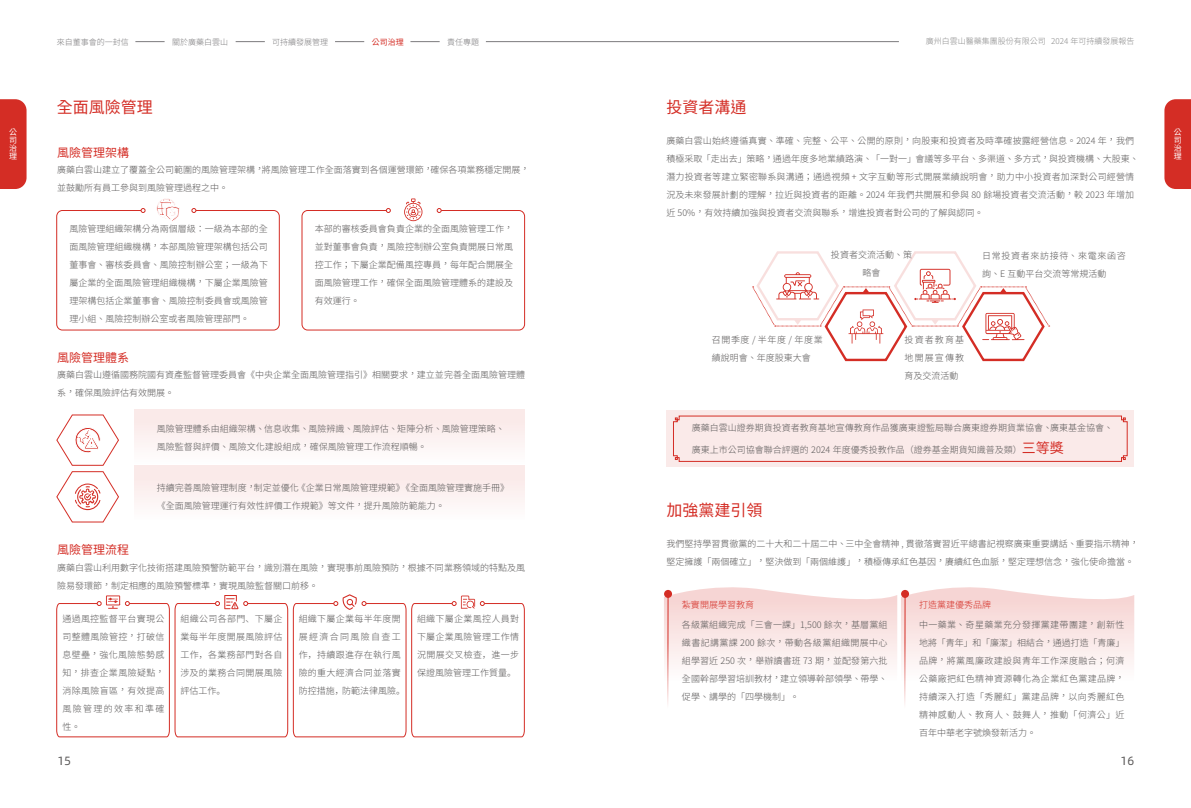
<style>
.page{position:relative;width:1191px;height:808px;background:#fff}
.page>*{position:absolute;margin:0;border:0;box-sizing:border-box;transform-origin:0 0}
.t1{font:16px "Source Han Sans TWHK";color:#d42d25}
.t2{font:12px "Source Han Sans TWHK";color:#d42d25}
.t3{font:12px "Alibaba Pu Hui Ti 2 55 Regular";color:#595757}
.t4{font:300 9px/18px "Source Han Sans TWHK";color:#595757}
.t5{font:300 9px/18px "Source Han Sans CN";letter-spacing:.035em;color:#595757;text-align:justify}
.t6{font:300 9px/18px "Source Han Sans TWHK";letter-spacing:.075em;color:#595757}
.t7{font:300 9px "Source Han Sans TWHK";color:#d42d25}
.t8{font:300 8px "Source Han Sans TWHK";color:#898989}
.t9{font:300 8px "Source Han Sans CN";color:#7c7b7d}
.t10{font:8px/8px "Source Han Sans TWHK";color:#fff;text-align:justify}
.t11{font:300 8px "Source Han Sans TWHK";color:#7c7b7d}
.t12{font:8px "Source Han Sans TWHK";color:#d42d25}
.s1{font-weight:400;font-size:14px;color:#d42d25}
</style>
<div class="page">
<div style="left:0;top:99px;width:27px;height:90px;background:#d42d25"></div>
<div style="left:1164px;top:99px;width:27px;height:90px;background:#d42d25"></div>
<hr style="left:135px;top:41px;width:30px;height:1px;background:#7c7b7d">
<svg style="left:236px;top:41px;width:29px;height:1px"></svg>
<svg style="left:335px;top:41px;width:29px;height:1px"></svg>
<hr style="left:410px;top:41px;width:30px;height:1px;background:#7c7b7d">
<hr style="left:486px;top:41px;width:413px;height:1px;background:#7c7b7d">
<svg style="left:664px;top:587px;width:470px;height:98px"></svg>
<hr style="left:667px;top:594px;width:1px;height:123px;background:#d42d25">
<div style="left:664px;top:590px;width:8px;height:8px;background:#d42d25;border-radius:50%"></div>
<hr style="left:904px;top:594px;width:1px;height:123px;background:#d42d25">
<div style="left:901px;top:590px;width:8px;height:8px;background:#d42d25;border-radius:50%"></div>
<div style="left:56px;top:210px;width:223px;height:120px;border:1px solid #d42d25;border-radius:6px"></div>
<svg style="left:141px;top:208px;width:5px;height:5px"></svg>
<svg style="left:191px;top:208px;width:5px;height:5px"></svg>
<div style="left:302px;top:210px;width:223px;height:120px;border:1px solid #d42d25;border-radius:6px"></div>
<svg style="left:386px;top:208px;width:5px;height:5px"></svg>
<svg style="left:437px;top:208px;width:5px;height:5px"></svg>
<div style="left:134px;top:409px;width:390px;height:62px;background:#fcf1f1"></div>
<div style="left:134px;top:466px;width:390px;height:62px;background:linear-gradient(to right,#fcf3f3,#fcf3f3)"></div>
<svg style="left:156px;top:198px;width:23px;height:23px"></svg>
<svg style="left:56px;top:414px;width:63px;height:108px"></svg>
<svg style="left:752px;top:251px;width:297px;height:111px"></svg>
<div style="left:666px;top:410px;width:468px;height:57px;background:#faeae9"></div>
<svg style="left:673px;top:415px;width:454px;height:47px"></svg>
<svg style="left:404px;top:198px;width:18px;height:23px"></svg>
<svg style="left:56px;top:594px;width:469px;height:143px"></svg>
<p class="t9" style="left:57px;top:37px;width:73px">來自董事會的一封信</p>
<p class="t9" style="left:172px;top:37px;width:57px">關於廣藥白雲山</p>
<p class="t11" style="left:272px;top:37px;width:57px">可持續發展管理</p>
<p class="t12" style="left:372px;top:37px;width:33px">公司治理</p>
<p class="t9" style="left:447px;top:37px;width:33px">責任專題</p>
<p class="t8" style="left:926px;top:37px;width:210px">廣州白雲山醫藥集團股份有限公司 2024 年可持續發展報告</p>
<h1 class="t1" style="left:57px;top:98px;width:97px">全面風險管理</h1>
<h1 class="t1" style="left:666px;top:98px;width:81px">投資者溝通</h1>
<p class="t10" style="left:9px;top:128px;width:9px">公司治理</p>
<p class="t10" style="left:1173px;top:128px;width:9px">公司治理</p>
<p class="t4" style="left:666px;top:132px;width:474px">廣藥白雲山始終遵循真實、準確、完整、公平、公開的原則，向股東和投資者及時準確披露經營信息。2024 年，我們積極采取「走出去」策略，通過年度多地業績路演、「一對一」會議等多平台、多渠道、多方式，與投資機構、大股東、潛力投資者等建立緊密聯系與溝通；通過視頻 + 文字互動等形式開展業績說明會，助力中小投資者加深對公司經營情況及未來發展計劃的理解，拉近與投資者的距離。2024 年我們共開展和參與 80 餘場投資者交流活動，較 2023 年增加近 50%，有效持續加強與投資者交流與聯系，增進投資者對公司的了解與認同。</p>
<h2 class="t2" style="left:57px;top:145px;width:74px">風險管理架構</h2>
<p class="t4" style="left:57px;top:161px;width:474px">廣藥白雲山建立了覆蓋全公司範圍的風險管理架構，將風險管理工作全面落實到各個運營環節，確保各項業務穩定開展，並鼓勵所有員工參與到風險管理過程之中。</p>
<p class="t4" style="left:69px;top:219px;width:200px;text-align:justify">風險管理組織架構分為兩個層級：一級為本部的全面風險管理組織機構，本部風險管理架構包括公司董事會、審核委員會、風險控制辦公室；一級為下屬企業的全面風險管理組織機構，下屬企業風險管理架構包括企業董事會、風險控制委員會或風險管理小組、風險控制辦公室或者風險管理部門。</p>
<h2 class="t2" style="left:57px;top:351px;width:74px">風險管理體系</h2>
<p class="t4" style="left:315px;top:219px;width:200px;text-align:justify">本部的審核委員會負責企業的全面風險管理工作，並對董事會負責，風險控制辦公室負責開展日常風控工作；下屬企業配備風控專員，每年配合開展全面風險管理工作，確保全面風險管理體系的建設及有效運行。</p>
<p class="t4" style="left:57px;top:366px;width:469px">廣藥白雲山遵循國務院國有資產監督管理委員會《中央企業全面風險管理指引》相關要求，建立並完善全面風險管理體系，確保風險評估有效開展。</p>
<h2 class="t2" style="left:57px;top:543px;width:74px">風險管理流程</h2>
<p class="t4" style="left:157px;top:420px;width:349px">風險管理體系由組織架構、信息收集、風險辨識、風險評估、矩陣分析、風險管理策略、風險監督與評價、風險文化建設組成，確保風險管理工作流程順暢。</p>
<p class="t4" style="left:157px;top:479px;width:354px">持續完善風險管理制度，制定並優化《企業日常風險管理規範》《全面風險管理實施手冊》《全面風險管理運行有效性評價工作規範》等文件，提升風險防範能力。</p>
<p class="t4" style="left:57px;top:558px;width:469px">廣藥白雲山利用數字化技術搭建風險預警防範平台，識別潛在風險，實現事前風險預防，根據不同業務領域的特點及風險易發環節，制定相應的風險預警標準，實現風險監督關口前移。</p>
<p class="t4" style="left:831px;top:246px;width:82px;text-align:center">投資者交流活動、策略會</p>
<p class="t6" style="left:982px;top:247px;width:145px">日常投資者來訪接待、來電來函咨詢、E 互動平台交流等常規活動</p>
<p class="t4" style="left:711px;top:331px;width:113px">召開季度 / 半年度 / 年度業績說明會、年度股東大會</p>
<p class="t4" style="left:904px;top:331px;width:61px;text-align:justify">投資者教育基地開展宣傳教育及交流活動</p>
<p class="t4" style="left:692px;top:418px;width:423px">廣藥白雲山證券期貨投資者教育基地宣傳教育作品獲廣東證監局聯合廣東證券期貨業協會、廣東基金協會、</p>
<p class="t4" style="left:692px;top:441px;width:373px">廣東上市公司協會聯合評選的 2024 年度優秀投教作品（證券基金期貨知識普及類）<span class="s1">三等獎</span></p>
<h1 class="t1" style="left:666px;top:501px;width:97px">加強黨建引領</h1>
<p class="t4" style="left:666px;top:534px;width:474px">我們堅持學習貫徹黨的二十大和二十屆二中、三中全會精神 , 貫徹落實習近平總書記視察廣東重要講話、重要指示精神，堅定擁護「兩個確立」，堅決做到「兩個維護」，積極傳承紅色基因，賡續紅色血脈，堅定理想信念，強化使命擔當。</p>
<p class="t7" style="left:682px;top:600px;width:73px">紮實開展學習教育</p>
<p class="t7" style="left:919px;top:600px;width:73px">打造黨建優秀品牌</p>
<p class="t4" style="left:62px;top:610px;width:104px;text-align:justify">通過風控監督平台實現公司整體風險管控，打破信息壁壘，強化風險態勢感知，排查企業風險疑點，消除風險盲區，有效提高風險管理的效率和準確性。</p>
<p class="t5" style="left:180px;top:610px;width:103px">組織公司各部門、下屬企業每半年度開展風險評估工作，各業務部門對各自涉及的業務合同開展風險評估工作。</p>
<p class="t5" style="left:299px;top:610px;width:108px;text-align:left">組織下屬企業每半年度開展經濟合同風險自查工作，持續跟進存在執行風險的重大經濟合同並落實防控措施，防範法律風險。</p>
<p class="t5" style="left:417px;top:610px;width:103px">組織下屬企業風控人員對下屬企業風險管理工作情況開展交叉檢查，進一步保證風險管理工作質量。</p>
<p class="t4" style="left:682px;top:616px;width:207px;text-align:justify">各級黨組織完成「三會一課」1,500 餘次，基層黨組織書記講黨課 200 餘次，帶動各級黨組織開展中心組學習近 250 次，舉辦讀書班 73 期，並配發第六批全國幹部學習培訓教材，建立領導幹部領學、帶學、促學、講學的「四學機制」。</p>
<p class="t4" style="left:919px;top:616px;width:207px;text-align:justify">中一藥業、奇星藥業充分發揮黨建帶團建，創新性地將「青年」和「廉潔」相結合，通過打造「青廉」品牌，將黨風廉政建設與青年工作深度融合；何濟公藥廠把紅色精神資源轉化為企業紅色黨建品牌，持續深入打造「秀麗紅」黨建品牌，以向秀麗紅色精神感動人、教育人、鼓舞人，推動「何濟公」近百年中華老字號煥發新活力。</p>
<h2 class="t3" style="left:57px;top:752px;width:15px">15</h2>
<h2 class="t3" style="left:1120px;top:752px;width:15px">16</h2>
</div>
